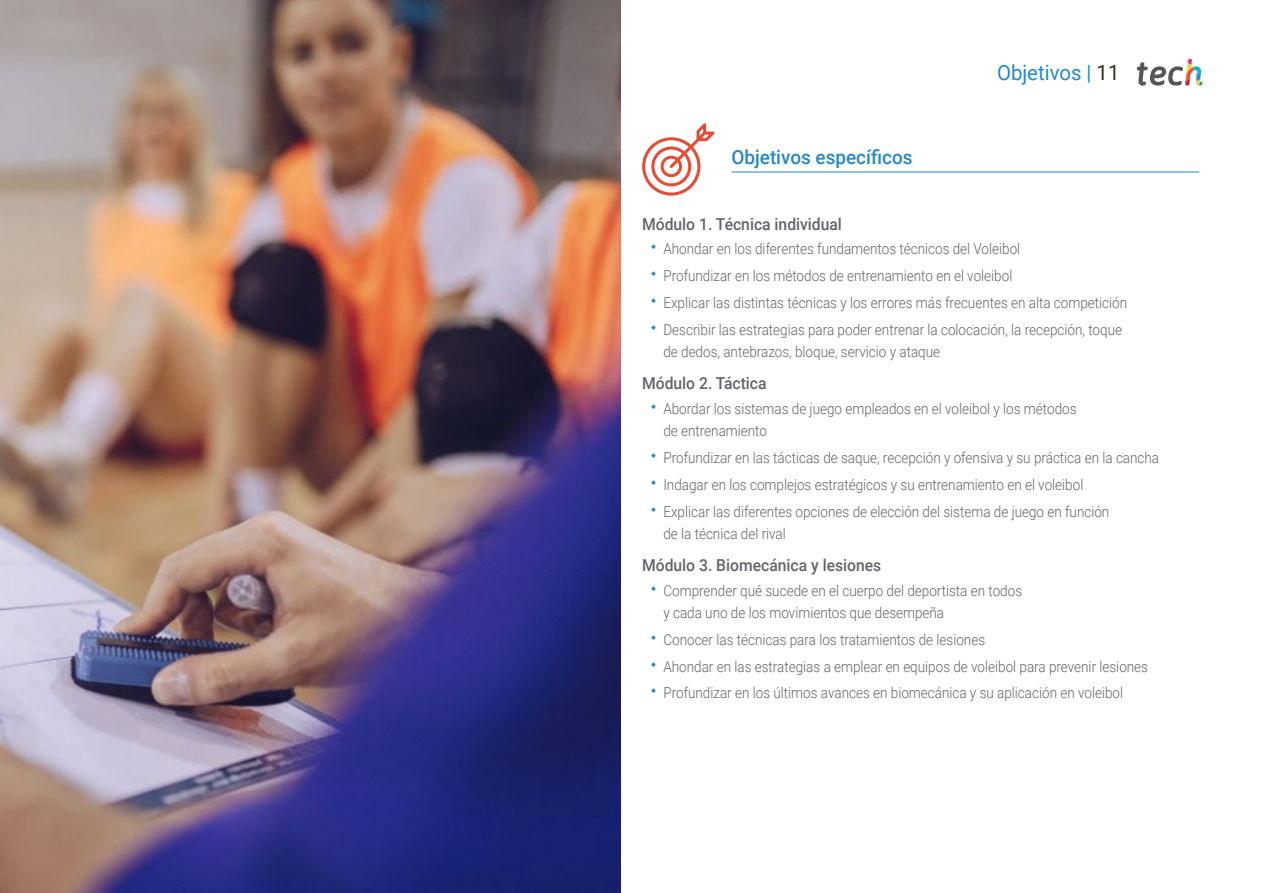
<style>
.page{position:relative;width:1263px;height:893px;background:#fff}
.page>*{position:absolute;margin:0;border:0;box-sizing:border-box;transform-origin:0 0}
.t1{font:21px "Roboto";color:#2488c9}
.t2{font:500 19.5px "Roboto";color:#2488c9}
.t3{font:500 16.5px "Roboto";color:#61646a;scale:.95 1}
.t4{font:300 15px/26.7px "Roboto";color:#61646a;scale:.9 1}
.s1{color:#312e20}
</style>
<div class="page">
<svg style="left:1137px;top:59px;width:65px;height:27px"></svg>
<hr style="left:731px;top:172px;width:468px;height:1px;background:#2488c9">
<svg style="left:642px;top:123px;width:72px;height:73px"></svg>
<img style="left:0;top:0;width:621px;height:893px">
<h2 class="t2" style="left:731px;top:143px;width:183px">Objetivos específicos</h2>
<h1 class="t1" style="left:997px;top:57px;width:124px">Objetivos | <span class="s1">11</span></h1>
<p class="t3" style="left:642px;top:212px;width:212px">Módulo 1. Técnica individual</p>
<p class="t4" style="left:663px;top:235px;width:517px">Ahondar en los diferentes fundamentos técnicos del Voleibol<br>Profundizar en los métodos de entrenamiento en el voleibol<br>Explicar las distintas técnicas y los errores más frecuentes en alta competición Describir las estrategias para poder entrenar la colocación, la recepción, toque</p>
<p class="t4" style="left:663px;top:338px;width:309px">de dedos, antebrazos, bloque, servicio y ataque</p>
<p class="t3" style="left:642px;top:372px;width:133px">Módulo 2. Táctica</p>
<p class="t4" style="left:663px;top:397px;width:461px;line-height:22.5px">Abordar los sistemas de juego empleados en el voleibol y los métodos de entrenamiento</p>
<p class="t4" style="left:663px;top:444px;width:552px">Profundizar en las tácticas de saque, recepción y ofensiva y su práctica en la cancha<br>Indagar en los complejos estratégicos y su entrenamiento en el voleibol<br>Explicar las diferentes opciones de elección del sistema de juego en función</p>
<p class="t4" style="left:663px;top:520px;width:138px">de la técnica del rival</p>
<p class="t3" style="left:642px;top:554px;width:253px">Módulo 3. Biomecánica y lesiones</p>
<p class="t4" style="left:663px;top:578px;width:400px;line-height:22.5px">Comprender qué sucede en el cuerpo del deportista en todos y cada uno de los movimientos que desempeña</p>
<p class="t4" style="left:663px;top:626px;width:540px">Conocer las técnicas para los tratamientos de lesiones<br>Ahondar en las estrategias a emplear en equipos de voleibol para prevenir lesiones<br>Profundizar en los últimos avances en biomecánica y su aplicación en voleibol</p>
</div>
